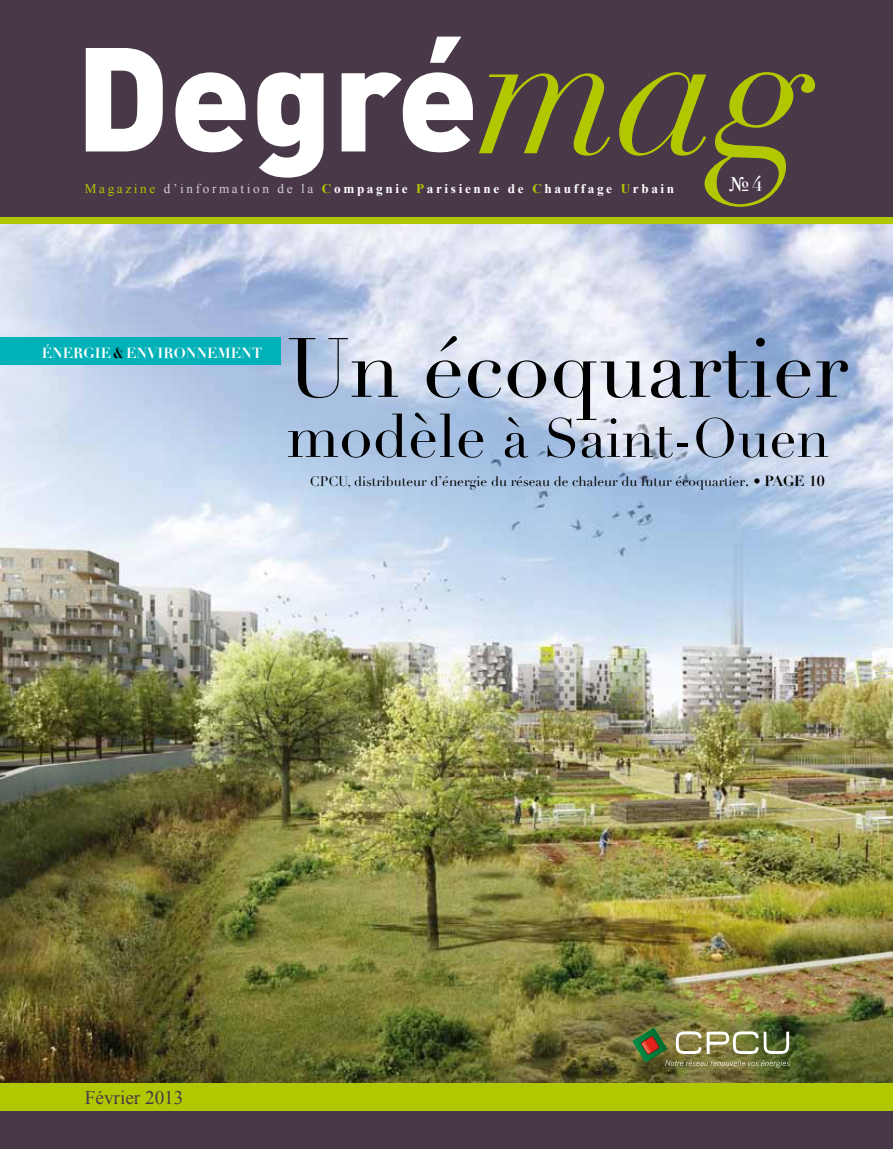
<style>
.page{position:relative;width:893px;height:1149px;background:#fff}
.page>*{position:absolute;margin:0;border:0;box-sizing:border-box;transform-origin:0 0}
.t1{font:900 145.2px "DIN";color:#fff}
.t2{font:82.5px "Didot";color:#000}
.t3{font:54px "Didot";color:#000}
.t4{font:20.85px "Times New Roman";color:#fff}
.t5{font:19.2px "Times New Roman";color:#493848}
.t6{font:700 14.4px "Didot";color:#fff}
.t7{font:13.5px "Didot";color:#000}
.t8{font:700 13.2px "Times New Roman";letter-spacing:.2em;color:#fff}
.s1{font-weight:400;color:#b1c800}
.s2{font-weight:400;color:#d0d1d2}
.s3{color:#b1c800}
.s4{font-family:"Didot"}
.s5{color:#000}
.s6{font-size:60px}
.s7{font-size:17.1px}
.s8{font-weight:700;font-size:14.4px}
</style>
<div class="page">
<img style="left:0;top:223px;width:893px;height:859px">
<div style="left:0;top:1109px;width:893px;height:39px;background:#493848"></div>
<div style="left:0;top:1082px;width:893px;height:27px;background:#b1c800"></div>
<div style="left:0;top:0;width:893px;height:220px;background:#493848"></div>
<div style="left:0;top:217px;width:893px;height:6px;background:#b1c800"></div>
<svg style="left:479px;top:72px;width:336px;height:135px"></svg>
<img style="left:632px;top:1027px;width:158px;height:40px">
<div style="left:0;top:337px;width:281px;height:27px;background:#00b1b7"></div>
<h1 class="t1" style="left:75px;top:2px;width:405px">Degré</h1>
<p class="t8" style="left:85px;top:179px;width:591px"><span class="s1">Magazine</span> <span class="s2">d’information de la</span> <span class="s3">C</span>ompagnie <span class="s3">P</span>arisienne de <span class="s3">C</span>hauffage <span class="s3">U</span>rbain</p>
<h3 class="t4" style="left:729px;top:170px;width:35px">№<span class="s4">4</span></h3>
<p class="t6" style="left:42px;top:343px;width:222px">ÉNERGIE<span class="s5">&amp;</span>ENVIRONNEMENT</p>
<h2 class="t2" style="left:287px;top:318px;width:562px">Un écoquartier</h2>
<h3 class="t3" style="left:287px;top:405px;width:544px"><span class="s6">modèle</span> à Saint-Ouen</h3>
<p class="t7" style="left:310px;top:473px;width:516px">CPCU, distributeur d’énergie du réseau de chaleur du futur écoquartier<span class="s7">.</span> <span class="s8">• PAGE 10</span></p>
<h3 class="t5" style="left:85px;top:1084px;width:100px">Février 2013</h3>
</div>
